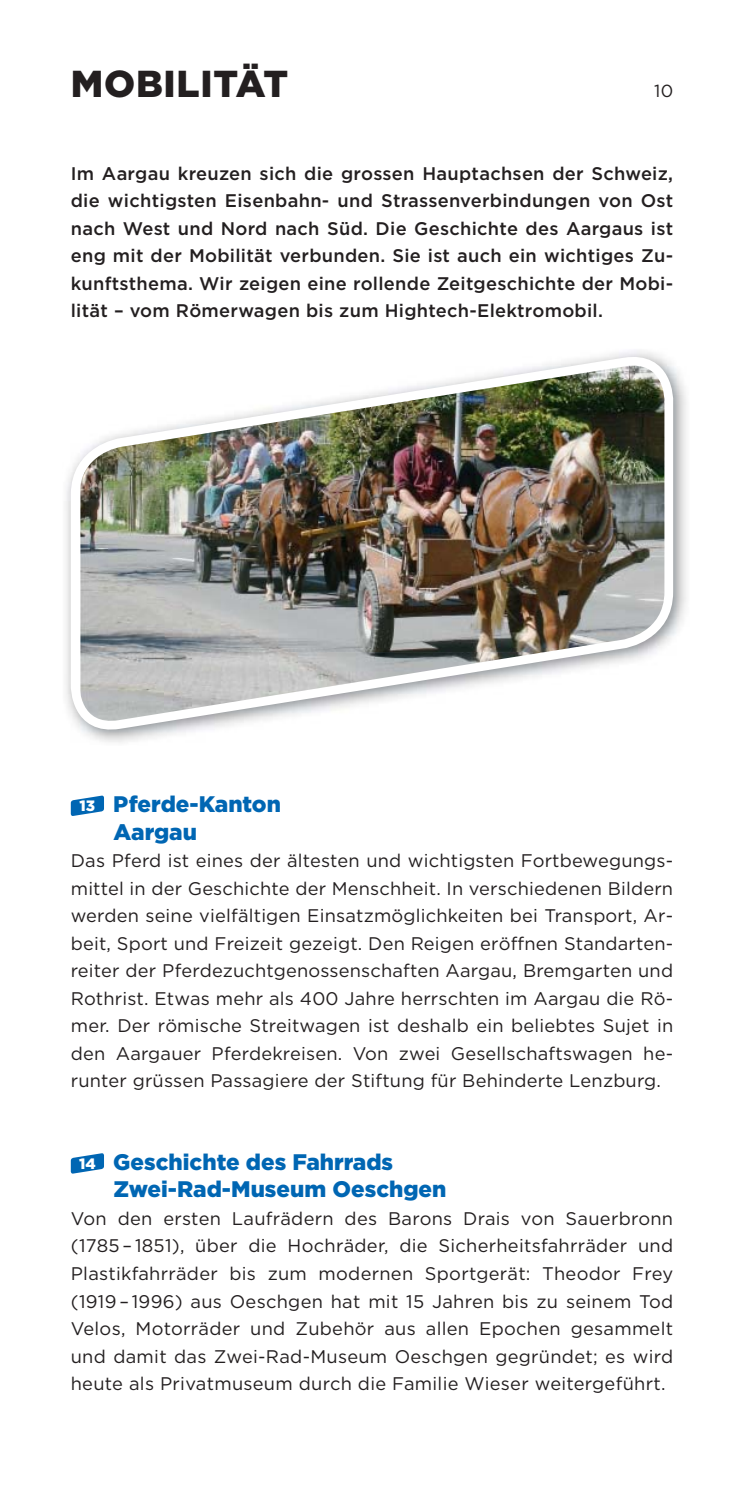
<style>
.page{position:relative;width:744px;height:1489px;background:#fff}
.page>*{position:absolute;margin:0;border:0;box-sizing:border-box;transform-origin:0 0}
.t1{font:900 37.5px "Gotham";letter-spacing:.02em;color:#231f20}
.t2{font:900 22.5px/27.5px "Gotham";color:#0066b3}
.t3{font:18.25px/27.5px "Gotham";letter-spacing:.01em;color:#231f20;text-align:justify}
.t4{font:500 18.25px/27.5px "Gotham";letter-spacing:.015em;color:#231f20;text-align:justify}
.t5{font:17.5px "Gotham";color:#231f20}
.s1{font-size:15px;color:#fff}
</style>
<div class="page">
<img style="left:66px;top:355px;width:612px;height:376px">
<svg style="left:71px;top:795px;width:33px;height:21px"></svg>
<svg style="left:71px;top:1153px;width:33px;height:21px"></svg>
<h1 class="t1" style="left:71px;top:70px;width:219px">MOBILITÄT</h1>
<p class="t5" style="left:654px;top:84px;width:21px">10</p>
<p class="t4" style="left:71px;top:161px;width:604px">Im Aargau kreuzen sich die grossen Hauptachsen der Schweiz, die wichtigsten Eisenbahn- und Strassenverbindungen von Ost nach West und Nord nach Süd. Die Geschichte des Aargaus ist eng mit der Mobilität verbunden. Sie ist auch ein wichtiges Zu&shy;kunftsthema. Wir zeigen eine rollende Zeitgeschichte der Mobi&shy;lität – vom Römerwagen bis zum Hightech-Elektromobil.</p>
<p class="t2" style="left:113px;top:792px;width:169px;text-indent:-34px"><span class="s1">13</span> Pferde-Kanton<br>Aargau</p>
<p class="t3" style="left:71px;top:848px;width:604px">Das Pferd ist eines der ältesten und wichtigsten Fortbewegungs&shy;mittel in der Geschichte der Menschheit. In verschiedenen Bildern werden seine vielfältigen Einsatzmöglichkeiten bei Transport, Ar&shy;beit, Sport und Freizeit gezeigt. Den Reigen eröffnen Standarten&shy;reiter der Pferdezuchtgenossenschaften Aargau, Bremgarten und Rothrist. Etwas mehr als 400 Jahre herrschten im Aargau die Rö&shy;mer. Der römische Streitwagen ist deshalb ein beliebtes Sujet in den Aargauer Pferdekreisen. Von zwei Gesellschaftswagen he&shy;runter grüssen Passagiere der Stiftung für Behinderte Lenzburg.</p>
<p class="t2" style="left:113px;top:1150px;width:335px;text-indent:-34px"><span class="s1">14</span> Geschichte des Fahrrads<br>Zwei-Rad-Museum Oeschgen</p>
<p class="t3" style="left:71px;top:1206px;width:604px">Von den ersten Laufrädern des Barons Drais von Sauerbronn (1785 – 1851), über die Hochräder, die Sicherheitsfahrräder und Plastikfahrräder bis zum modernen Sportgerät: Theodor Frey (1919 – 1996) aus Oeschgen hat mit 15 Jahren bis zu seinem Tod Velos, Motorräder und Zubehör aus allen Epochen gesammelt und damit das Zwei-Rad-Museum Oeschgen gegründet; es wird heute als Privatmuseum durch die Familie Wieser weitergeführt.</p>
</div>
